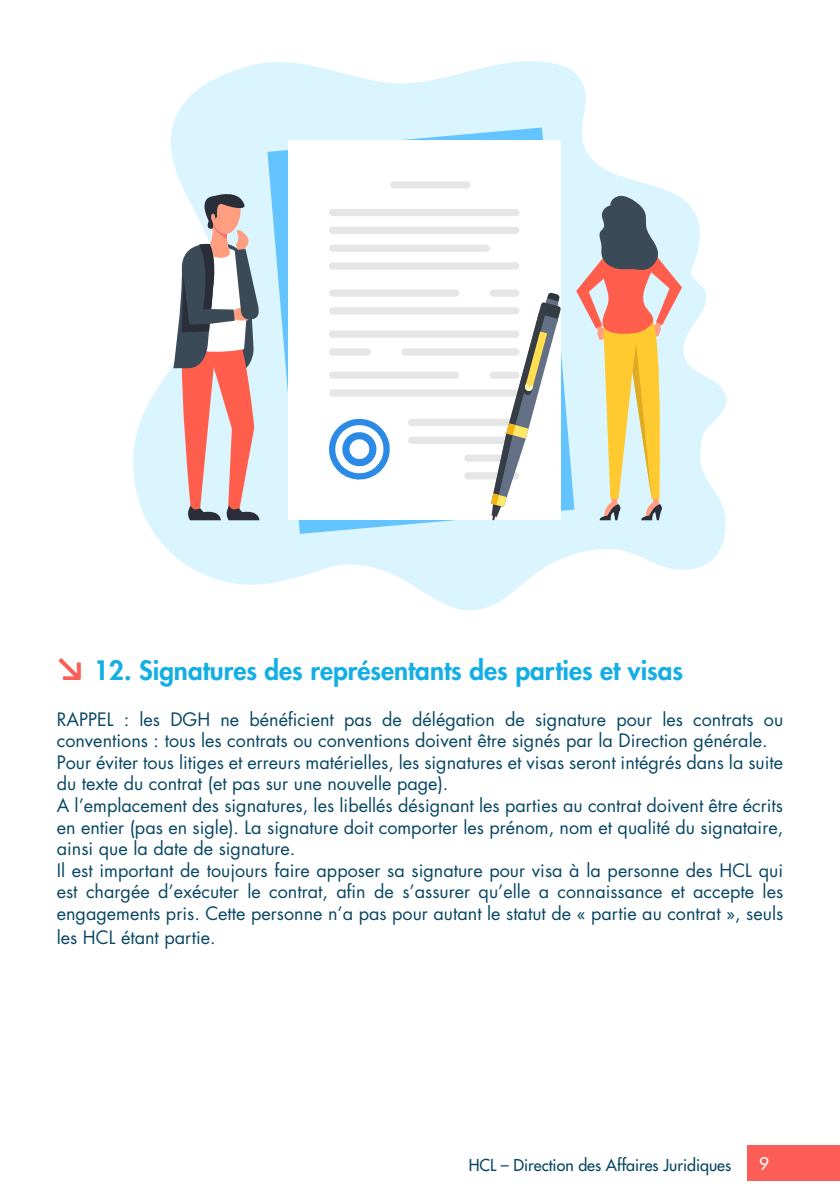
<style>
.page{position:relative;width:840px;height:1191px;background:#fff}
.page>*{position:absolute;margin:0;border:0;box-sizing:border-box;transform-origin:0 0}
.TEXTE_Courant{font:800 26px "Futura Std";color:#13aee5}
.TEXTE_Courant-2{font:18px/21.6px "Futura Std";color:#084764}
.t1{font:500 17px "Futura Std";color:#fff}
.t2{font:500 16px "Futura Std";color:#084764}
.s1{font-family:"Calibri";font-weight:700;font-size:34px;color:#fc5e57}
</style>
<div class="page">
<div style="left:747px;top:1145px;width:92px;height:35px;background:#fc5e57"></div>
<svg style="left:133px;top:61px;width:594px;height:550px;fill:#dbf5ff"></svg>
<svg style="left:267px;top:127px;width:307px;height:407px;background:#bae7ff"></svg>
<div style="left:288px;top:140px;width:272px;height:380px;background:#fff"></div>
<div style="left:329px;top:209px;width:190px;height:7px;background:#e6e6e6;border-radius:4px"></div>
<div style="left:329px;top:227px;width:190px;height:7px;background:#e6e6e6;border-radius:4px"></div>
<div style="left:390px;top:181px;width:80px;height:7px;background:#e6e6e6;border-radius:4px"></div>
<div style="left:329px;top:245px;width:160px;height:7px;background:#e6e6e6;border-radius:4px"></div>
<div style="left:329px;top:262px;width:190px;height:8px;background:#e6e6e6;border-radius:4px"></div>
<div style="left:329px;top:289px;width:130px;height:8px;background:#e6e6e6;border-radius:4px"></div>
<div style="left:489px;top:289px;width:30px;height:8px;background:#e6e6e6;border-radius:4px"></div>
<div style="left:329px;top:307px;width:190px;height:7px;background:#e6e6e6;border-radius:4px"></div>
<div style="left:329px;top:371px;width:130px;height:8px;background:#e6e6e6;border-radius:4px"></div>
<div style="left:329px;top:389px;width:190px;height:7px;background:#e6e6e6;border-radius:4px"></div>
<div style="left:401px;top:348px;width:118px;height:7px;background:#e6e6e6;border-radius:4px"></div>
<div style="left:329px;top:348px;width:42px;height:7px;background:#e6e6e6;border-radius:4px"></div>
<div style="left:329px;top:330px;width:190px;height:8px;background:#e6e6e6;border-radius:4px"></div>
<div style="left:407px;top:419px;width:112px;height:7px;background:#e6e6e6;border-radius:4px"></div>
<div style="left:407px;top:437px;width:112px;height:7px;background:#e6e6e6;border-radius:4px"></div>
<div style="left:464px;top:454px;width:55px;height:8px;background:#e6e6e6;border-radius:4px"></div>
<div style="left:464px;top:472px;width:55px;height:7px;background:#e6e6e6;border-radius:4px"></div>
<svg style="left:329px;top:418px;width:61px;height:62px"></svg>
<svg style="left:491px;top:292px;width:69px;height:228px"></svg>
<svg style="left:576px;top:196px;width:105px;height:324px;background:#d5c6ad"></svg>
<svg style="left:172px;top:188px;width:88px;height:332px"></svg>
<p class="TEXTE_Courant" style="left:57px;top:654px;width:627px"><span class="s1">↘</span> 12. Signatures des représentants des parties et visas</p>
<p class="TEXTE_Courant-2" style="left:57px;top:708px;width:727px">RAPPEL : les DGH ne bénéficient pas de délégation de signature pour les contrats ou conventions : tous les contrats ou conventions doivent être signés par la Direction générale.</p>
<p class="TEXTE_Courant-2" style="left:57px;top:751px;width:727px">Pour éviter tous litiges et erreurs matérielles, les signatures et visas seront intégrés dans la suite du texte du contrat (et pas sur une nouvelle page).</p>
<p class="TEXTE_Courant-2" style="left:57px;top:795px;width:727px;text-align:justify">A l’emplacement des signatures, les libellés désignant les parties au contrat doivent être écrits en entier (pas en sigle). La signature doit comporter les prénom, nom et qualité du signataire, ainsi que la date de signature.</p>
<p class="TEXTE_Courant-2" style="left:57px;top:859px;width:727px;text-align:justify">Il est important de toujours faire apposer sa signature pour visa à la personne des HCL qui est chargée d’exécuter le contrat, afin de s’assurer qu’elle a connaissance et accepte les engagements pris. Cette personne n’a pas pour autant le statut de « partie au contrat », seuls</p>
<p class="TEXTE_Courant-2" style="left:57px;top:927px;width:160px">les HCL étant partie.</p>
<p class="t2" style="left:468px;top:1154px;width:264px">HCL – Direction des Affaires Juridiques</p>
<p class="t1" style="left:758px;top:1152px;width:11px">9</p>
</div>
